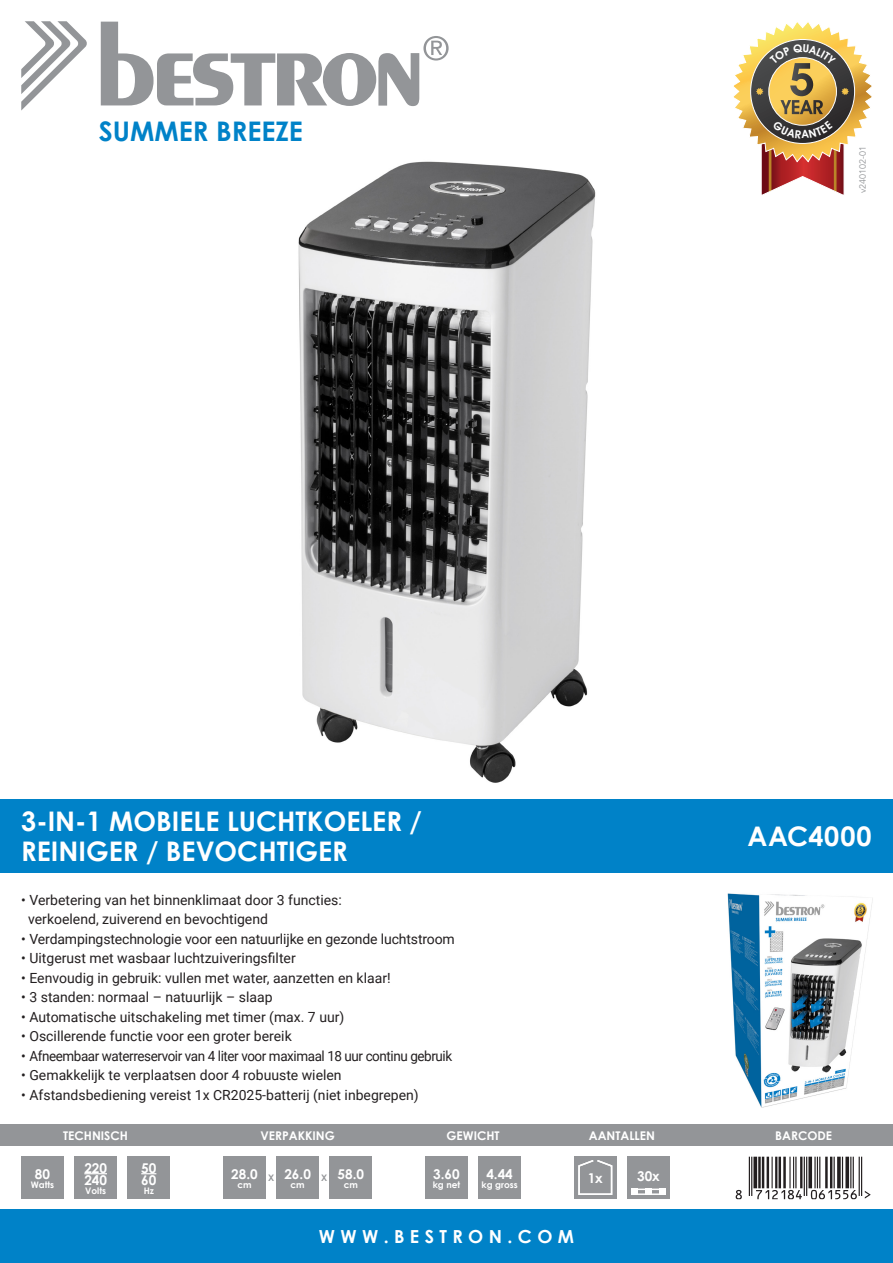
<style>
.page{position:relative;width:893px;height:1263px;background:#fff}
.page>*{position:absolute;margin:0;border:0;box-sizing:border-box;transform-origin:0 0}
.t1{font:700 27px/30px "Century Gothic";color:#fff}
.t2{font:700 27px "Century Gothic";color:#0082c8}
.t3{font:700 27px "Century Gothic";letter-spacing:.025em;color:#fff}
.t4{font:700 18px "Century Gothic";letter-spacing:.3em;color:#fff}
.Alineastijl_1{font:13.95px "Roboto";color:#231f20}
.Alineastijl_1-2{font:13.95px "Roboto";letter-spacing:-.03em;color:#231f20}
.t5{font:700 13.5px "Century Gothic";color:#fff}
.t6{font:700 12px "Century Gothic";color:#fff}
.t7{font:700 9px "Century Gothic";color:#fff}
.t8{font:9px "Avenir LT Std";color:#939598}
.t9{font:700 9px "Century Gothic";color:#939598}
</style>
<div class="page">
<div style="left:0;top:1210px;width:893px;height:53px;background:#0082c8"></div>
<svg style="left:101px;top:22px;width:348px;height:84px"></svg>
<svg style="left:21px;top:21px;width:66px;height:90px"></svg>
<div style="left:128px;top:1157px;width:42px;height:42px;background:#939598"></div>
<div style="left:223px;top:1157px;width:43px;height:42px;background:#939598"></div>
<div style="left:276px;top:1157px;width:43px;height:42px;background:#939598"></div>
<div style="left:330px;top:1157px;width:42px;height:42px;background:#939598"></div>
<div style="left:425px;top:1157px;width:43px;height:42px;background:#939598"></div>
<div style="left:478px;top:1157px;width:43px;height:42px;background:#939598"></div>
<div style="left:574px;top:1157px;width:43px;height:42px;background:#939598"></div>
<div style="left:627px;top:1157px;width:43px;height:42px;background:#939598"></div>
<div style="left:21px;top:1157px;width:43px;height:42px;background:#939598"></div>
<div style="left:74px;top:1157px;width:43px;height:42px;background:#939598"></div>
<div style="left:631px;top:1188px;width:34px;height:7px;border:2px solid #fff"></div>
<div style="left:631px;top:1188px;width:7px;height:7px;background:#fff"></div>
<div style="left:659px;top:1188px;width:6px;height:7px;background:#fff"></div>
<div style="left:645px;top:1188px;width:7px;height:7px;background:#fff"></div>
<svg style="left:578px;top:1160px;width:35px;height:35px"></svg>
<div style="left:0;top:1125px;width:893px;height:21px;background:#939598"></div>
<div style="left:0;top:799px;width:893px;height:74px;background:#0082c8"></div>
<svg style="left:736px;top:1157px;width:134px;height:42px"></svg>
<svg style="left:141px;top:1173px;width:15px;height:1px"></svg>
<svg style="left:84px;top:1173px;width:23px;height:1px"></svg>
<img style="left:298px;top:161px;width:298px;height:622px">
<img style="left:727px;top:893px;width:146px;height:215px">
<svg style="left:733px;top:22px;width:139px;height:173px"></svg>
<p class="t2" style="left:99px;top:111px;width:206px">SUMMER BREEZE</p>
<p class="t1" style="left:21px;top:805px;width:402px">3-IN-1 MOBIELE LUCHTKOELER /<br>REINIGER / BEVOCHTIGER</p>
<p class="Alineastijl_1" style="left:21px;top:890px;width:322px">• Verbetering van het binnenklimaat door 3 functies:</p>
<p class="Alineastijl_1" style="left:28px;top:909px;width:241px">verkoelend, zuiverend en bevochtigend</p>
<p class="Alineastijl_1" style="left:21px;top:929px;width:435px">• Verdampingstechnologie voor een natuurlijke en gezonde luchtstroom</p>
<p class="Alineastijl_1" style="left:21px;top:948px;width:276px">• Uitgerust met wasbaar luchtzuiveringsfilter</p>
<p class="Alineastijl_1" style="left:21px;top:968px;width:371px">• Eenvoudig in gebruik: vullen met water, aanzetten en klaar!</p>
<p class="Alineastijl_1" style="left:21px;top:987px;width:253px">• 3 standen: normaal – natuurlijk – slaap</p>
<p class="Alineastijl_1" style="left:21px;top:1007px;width:325px">• Automatische uitschakeling met timer (max. 7 uur)</p>
<p class="Alineastijl_1" style="left:21px;top:1026px;width:272px">• Oscillerende functie voor een groter bereik</p>
<p class="Alineastijl_1-2" style="left:21px;top:1046px;width:432px">• Afneembaar waterreservoir van 4 liter voor maximaal 18 uur continu gebruik</p>
<p class="Alineastijl_1" style="left:21px;top:1065px;width:322px">• Gemakkelijk te verplaatsen door 4 robuuste wielen</p>
<p class="Alineastijl_1" style="left:21px;top:1085px;width:399px">• Afstandsbediening vereist 1x CR2025-batterij (niet inbegrepen)</p>
<p class="t8" style="left:857px;top:193px;width:49px;rotate:-90deg">v240102-01</p>
<p class="t3" style="left:747px;top:816px;width:126px">AAC4000</p>
<p class="t5" style="left:35px;top:1163px;width:17px">80</p>
<p class="t7" style="left:31px;top:1177px;width:25px">Watts</p>
<p class="t6" style="left:63px;top:1126px;width:66px">TECHNISCH</p>
<p class="t6" style="left:260px;top:1126px;width:76px">VERPAKKING</p>
<p class="t6" style="left:447px;top:1126px;width:55px">GEWICHT</p>
<p class="t6" style="left:589px;top:1126px;width:68px">AANTALLEN</p>
<p class="t6" style="left:775px;top:1126px;width:58px">BARCODE</p>
<p class="t5" style="left:84px;top:1157px;width:24px">220</p>
<p class="t5" style="left:84px;top:1169px;width:24px">240</p>
<p class="t7" style="left:85px;top:1183px;width:22px">Volts</p>
<p class="t5" style="left:141px;top:1157px;width:17px">50</p>
<p class="t5" style="left:141px;top:1169px;width:17px">60</p>
<p class="t7" style="left:144px;top:1183px;width:12px">Hz</p>
<p class="t5" style="left:231px;top:1163px;width:28px">28.0</p>
<p class="t7" style="left:237px;top:1177px;width:16px">cm</p>
<p class="t5" style="left:284px;top:1163px;width:28px">26.0</p>
<p class="t7" style="left:291px;top:1177px;width:16px">cm</p>
<p class="t9" style="left:268px;top:1171px;width:8px">X</p>
<p class="t9" style="left:321px;top:1171px;width:8px">X</p>
<p class="t5" style="left:338px;top:1163px;width:28px">58.0</p>
<p class="t7" style="left:344px;top:1177px;width:16px">cm</p>
<p class="t5" style="left:433px;top:1163px;width:28px">3.60</p>
<p class="t7" style="left:433px;top:1177px;width:29px">kg net</p>
<p class="t5" style="left:486px;top:1163px;width:28px">4.44</p>
<p class="t7" style="left:482px;top:1177px;width:38px">kg gross</p>
<p class="t5" style="left:588px;top:1168px;width:17px">1x</p>
<p class="t5" style="left:637px;top:1166px;width:24px">30x</p>
<p class="t4" style="left:319px;top:1223px;width:257px">WWW.BESTRON.COM</p>
</div>
